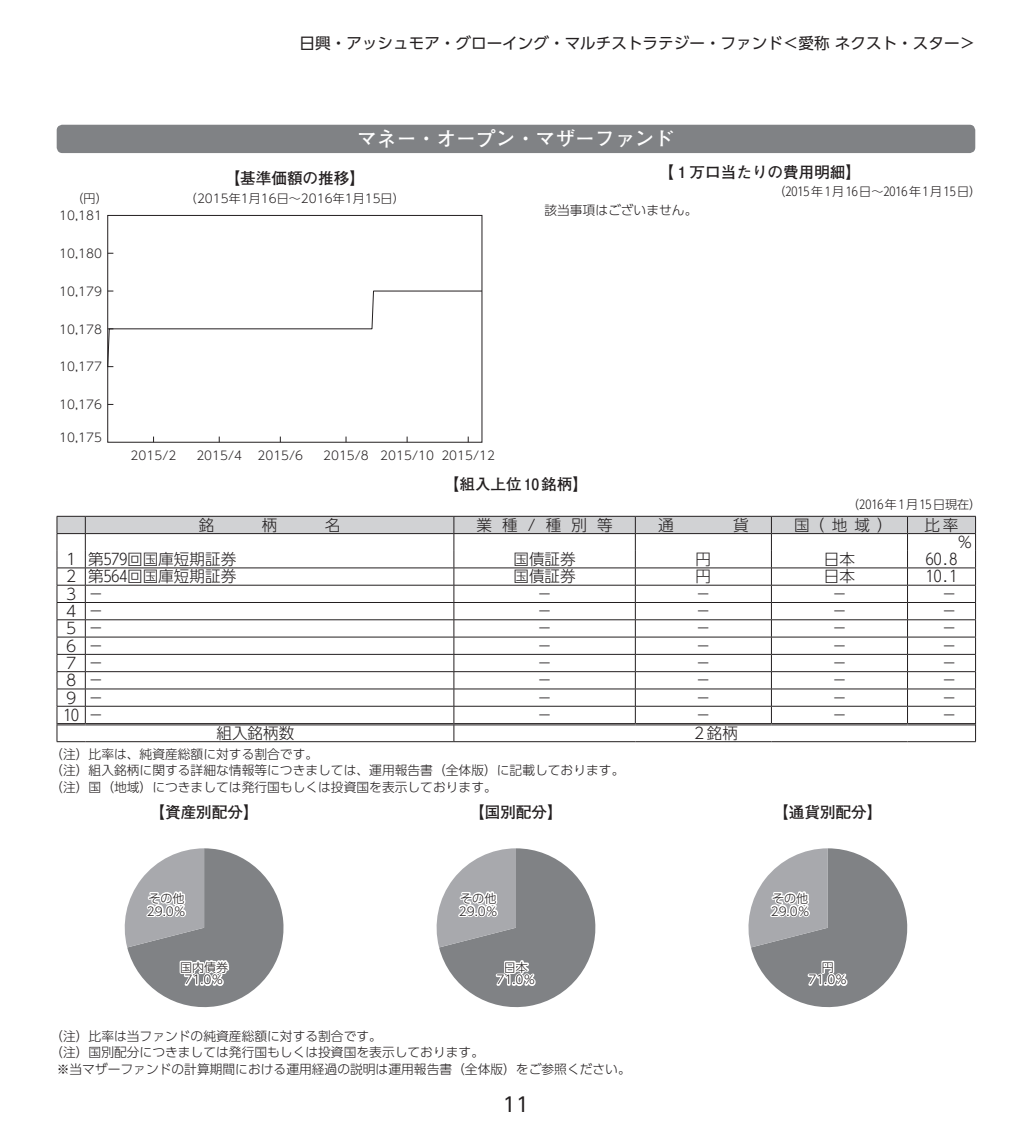
<style>
.page{position:relative;width:1032px;height:1134px;background:#fff}
.page>*{position:absolute;margin:0;border:0;box-sizing:border-box;transform-origin:0 0}
.t1{font:700 19.8px "Futo Go B101 Pro";color:#fff}
.t2{font:19.8px "UD Shin Go Pro";color:#231f20}
.t3{font:300 15.6px/17.2px "UD Shin Go Pro";color:#231f20}
.t4{font:15.6px "UD Shin Go Pro";color:#231f20}
.t5{font:700 15.6px "Futo Go B101 Pro";color:#231f20}
.t6{font:300 12.8px/16.4px "UD Shin Go Pro";color:#231f20}
.t7{font:300 12px/12.8px "UD Shin Go Pro";color:#231f20;text-align:center}
</style>
<div class="page">
<div style="left:57px;top:125px;width:918px;height:28px;background:#808285;border-radius:6px"></div>
<svg style="left:109px;top:290px;width:371px;height:77px"></svg>
<div style="left:107px;top:215px;width:375px;height:227px;border:1px solid #231f20"></div>
<svg style="left:57px;top:516px;width:919px;height:226px"></svg>
<svg style="left:124px;top:848px;width:160px;height:160px"></svg>
<svg style="left:436px;top:848px;width:160px;height:160px"></svg>
<svg style="left:748px;top:848px;width:160px;height:160px"></svg>
<p class="t4" style="left:468px;top:31px;width:516px">日興ピムコ・ハイインカム・ソブリン・ファンド毎月分配型（米ドルコース）</p>
<p class="t4" style="left:300px;top:31px;width:677px">日興・アッシュモア・グローイング・マルチストラテジー・ファンド＜愛称 ネクスト・スター＞</p>
<p class="t7" style="left:72px;top:192px;width:38px">（円）</p>
<p class="t7" style="left:59px;top:209px;width:44px">10,181</p>
<p class="t7" style="left:59px;top:247px;width:44px">10,180</p>
<p class="t7" style="left:59px;top:284px;width:44px">10,179</p>
<p class="t7" style="left:59px;top:322px;width:44px">10,178</p>
<p class="t7" style="left:59px;top:360px;width:44px">10,177</p>
<p class="t7" style="left:59px;top:398px;width:44px">10,176</p>
<p class="t7" style="left:59px;top:431px;width:44px">10,175</p>
<h1 class="t1" style="left:357px;top:123px;width:319px">マネー・オープン・マザーファンド</h1>
<p class="t5" style="left:225px;top:165px;width:142px">【基準価額の推移】</p>
<p class="t5" style="left:658px;top:160px;width:204px">【1万口当たりの費用明細】</p>
<p class="t7" style="left:773px;top:185px;width:209px">（2015年1月16日～2016年1月15日）</p>
<p class="t6" style="left:544px;top:201px;width:155px">該当事項はございません。</p>
<p class="t7" style="left:185px;top:192px;width:221px">（2015年1月16日～2016年1月15日）</p>
<p class="t7" style="left:131px;top:449px;width:47px">2015/2</p>
<p class="t7" style="left:196px;top:449px;width:47px">2015/4</p>
<p class="t7" style="left:257px;top:449px;width:47px">2015/6</p>
<p class="t7" style="left:323px;top:449px;width:173px">2015/8 2015/10 2015/12</p>
<p class="t5" style="left:444px;top:472px;width:146px">【組入上位10銘柄】</p>
<p class="t7" style="left:847px;top:497px;width:136px">（2016年1月15日現在）</p>
<p class="t3" style="left:199px;top:516px;width:17px">銘</p>
<p class="t3" style="left:262px;top:516px;width:17px">柄</p>
<p class="t3" style="left:325px;top:516px;width:17px">名</p>
<p class="t3" style="left:476px;top:516px;width:138px">業種/種別等</p>
<p class="t3" style="left:658px;top:516px;width:17px">通</p>
<p class="t3" style="left:733px;top:516px;width:17px">貨</p>
<p class="t3" style="left:794px;top:516px;width:100px">国（地域）</p>
<p class="t3" style="left:957px;top:516px;width:17px;text-indent:-33px">比率％</p>
<p class="t3" style="left:63px;top:550px;width:174px">1 第5７９回国庫短期証券</p>
<p class="t3" style="left:513px;top:550px;width:64px">国債証券</p>
<p class="t3" style="left:695px;top:550px;width:17px">円</p>
<p class="t3" style="left:824px;top:550px;width:33px">日本</p>
<p class="t3" style="left:926px;top:550px;width:33px">60.8</p>
<p class="t3" style="left:63px;top:567px;width:174px">2 第56４回国庫短期証券</p>
<p class="t3" style="left:513px;top:567px;width:64px">国債証券</p>
<p class="t3" style="left:695px;top:567px;width:17px">円</p>
<p class="t3" style="left:824px;top:567px;width:33px">日本</p>
<p class="t3" style="left:926px;top:567px;width:33px">10.1</p>
<p class="t3" style="left:63px;top:585px;width:42px">3 －</p>
<p class="t3" style="left:537px;top:585px;width:17px">－</p>
<p class="t3" style="left:695px;top:585px;width:17px">－</p>
<p class="t3" style="left:832px;top:585px;width:17px">－</p>
<p class="t3" style="left:941px;top:585px;width:17px">－</p>
<p class="t3" style="left:63px;top:602px;width:42px">4 －</p>
<p class="t3" style="left:537px;top:602px;width:17px">－</p>
<p class="t3" style="left:695px;top:602px;width:17px">－</p>
<p class="t3" style="left:832px;top:602px;width:17px">－</p>
<p class="t3" style="left:941px;top:602px;width:17px">－</p>
<p class="t3" style="left:63px;top:619px;width:42px">5 －</p>
<p class="t3" style="left:537px;top:619px;width:17px">－</p>
<p class="t3" style="left:695px;top:619px;width:17px">－</p>
<p class="t3" style="left:832px;top:619px;width:17px">－</p>
<p class="t3" style="left:941px;top:619px;width:17px">－</p>
<p class="t3" style="left:63px;top:636px;width:42px">6 －</p>
<p class="t3" style="left:537px;top:636px;width:17px">－</p>
<p class="t3" style="left:695px;top:636px;width:17px">－</p>
<p class="t3" style="left:832px;top:636px;width:17px">－</p>
<p class="t3" style="left:941px;top:636px;width:17px">－</p>
<p class="t3" style="left:63px;top:654px;width:42px">7 －</p>
<p class="t3" style="left:537px;top:654px;width:17px">－</p>
<p class="t3" style="left:695px;top:654px;width:17px">－</p>
<p class="t3" style="left:832px;top:654px;width:17px">－</p>
<p class="t3" style="left:941px;top:654px;width:17px">－</p>
<p class="t3" style="left:63px;top:671px;width:42px">8 －</p>
<p class="t3" style="left:537px;top:671px;width:17px">－</p>
<p class="t3" style="left:695px;top:671px;width:17px">－</p>
<p class="t3" style="left:832px;top:671px;width:17px">－</p>
<p class="t3" style="left:941px;top:671px;width:17px">－</p>
<p class="t3" style="left:63px;top:688px;width:42px">9 －</p>
<p class="t3" style="left:537px;top:688px;width:17px">－</p>
<p class="t3" style="left:695px;top:688px;width:17px">－</p>
<p class="t3" style="left:832px;top:688px;width:17px">－</p>
<p class="t3" style="left:941px;top:688px;width:17px">－</p>
<p class="t3" style="left:63px;top:706px;width:42px">10 －</p>
<p class="t3" style="left:537px;top:706px;width:17px">－</p>
<p class="t3" style="left:695px;top:706px;width:17px">－</p>
<p class="t3" style="left:832px;top:706px;width:17px">－</p>
<p class="t3" style="left:941px;top:706px;width:17px">－</p>
<p class="t3" style="left:216px;top:724px;width:79px">組入銘柄数</p>
<p class="t3" style="left:691px;top:724px;width:48px">2銘柄</p>
<p class="t6" style="left:50px;top:745px;width:576px">（注）比率は、純資産総額に対する割合です。<br>（注）組入銘柄に関する詳細な情報等につきましては、運用報告書（全体版）に記載しております。（注）国（地域）につきましては発行国もしくは投資国を表示しております。</p>
<p class="t5" style="left:150px;top:800px;width:111px">【資産別配分】</p>
<p class="t5" style="left:469px;top:800px;width:95px">【国別配分】</p>
<p class="t5" style="left:773px;top:800px;width:111px">【通貨別配分】</p>
<p class="t7" style="left:147px;top:891px;width:40px;text-align:left">その他<br>29.0％</p>
<p class="t7" style="left:180px;top:960px;width:50px">国内債券<br>71.0％</p>
<p class="t7" style="left:459px;top:891px;width:40px;text-align:left">その他<br>29.0％</p>
<p class="t7" style="left:496px;top:960px;width:40px">日本<br>71.0％</p>
<p class="t6" style="left:50px;top:1027px;width:333px">（注）比率は当ファンドの純資産総額に対する割合です。</p>
<p class="t6" style="left:50px;top:1044px;width:435px">（注）国別配分につきましては発行国もしくは投資国を表示しております。</p>
<p class="t6" style="left:57px;top:1060px;width:576px">※当マザーファンドの計算期間における運用経過の説明は運用報告書（全体版）をご参照ください。</p>
<h1 class="t2" style="left:503px;top:1088px;width:28px">11</h1>
<p class="t7" style="left:771px;top:891px;width:40px;text-align:left">その他<br>29.0％</p>
<p class="t7" style="left:808px;top:960px;width:40px">円<br>71.0％</p>
</div>
